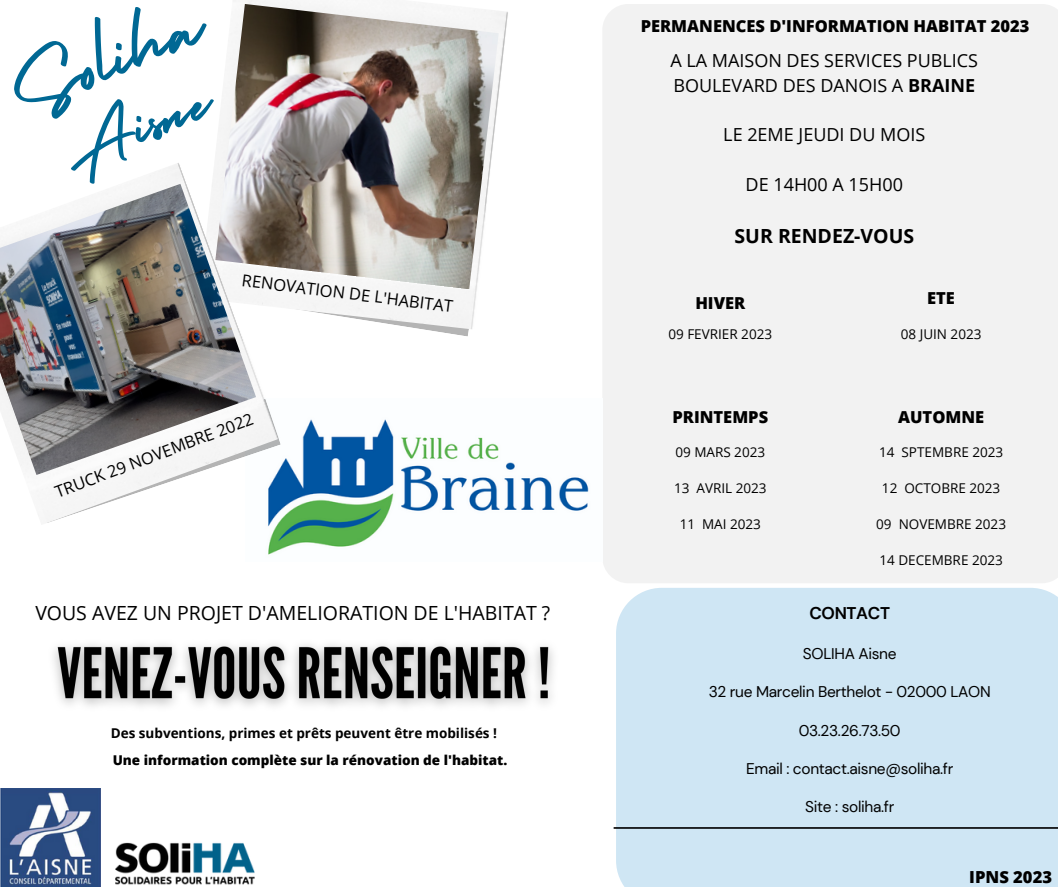
<style>
.page{position:relative;width:1058px;height:887px;background:#fff}
.page>*{position:absolute;margin:0;border:0;box-sizing:border-box;transform-origin:0 0}
.t1{font:88.95px "Holiday";color:#006894}
.t2{font:75.45px "Holiday";color:#006894}
.t3{font:19.5px "Open Sans";color:#000}
.t4{font:700 19.5px "Open Sans";color:#000}
.t5{font:18px/24.8px "Open Sans";color:#000}
.t6{font:700 16.95px "DM Sans";letter-spacing:-.02em;color:#000}
.t7{font:800 16.65px "Open Sans";color:#000}
.t8{font:800 16.5px "Open Sans";color:#000}
.t9{font:16.5px "Open Sans";color:#000}
.t10{font:15.45px "DM Sans";letter-spacing:-.02em;color:#000}
.t11{font:13.5px "Open Sans";color:#000}
.t12{font:700 13.5px "Open Sans";color:#000}
.t13{font:800 13.5px "Open Sans";color:#000}
.s1{font-weight:700}
</style>
<div class="page">
<svg style="left:429px;top:330px;width:40px;height:6px"></svg>
<img style="left:233px;top:0;width:275px;height:330px">
<div style="left:603px;top:4px;width:455px;height:579px;background:#f2f2f2"></div>
<div style="left:616px;top:588px;width:442px;height:298px;background:#cfe6f4"></div>
<svg style="left:613px;top:827px;width:445px;height:1px"></svg>
<img style="left:268px;top:419px;width:321px;height:136px">
<img style="left:46px;top:163px;width:235px;height:362px">
<img style="left:0;top:184px;width:256px;height:291px">
<img style="left:115px;top:842px;width:140px;height:43px">
<img style="left:0;top:788px;width:100px;height:98px">
<img style="left:215px;top:4px;width:283px;height:285px">
<img style="left:54px;top:644px;width:499px;height:62px">
<h1 class="t1" style="left:-12px;top:36px;width:204px;rotate:-23deg">Soliha</h1>
<h2 class="t2" style="left:41px;top:104px;width:159px;rotate:-23deg">Aisne</h2>
<p class="t9" style="left:243px;top:268px;width:214px;rotate:7deg">RENOVATION DE L'HABITAT</p>
<p class="t9" style="left:52px;top:482px;width:212px;rotate:-21deg">TRUCK 29 NOVEMBRE 2022</p>
<p class="t8" style="left:640px;top:14px;width:390px">PERMANENCES D'INFORMATION HABITAT 2023</p>
<h3 class="t5" style="left:670px;top:47px;width:309px">A LA MAISON DES SERVICES PUBLICS<br>BOULEVARD DES DANOIS A <span class="s1">BRAINE</span></h3>
<h3 class="t5" style="left:723px;top:122px;width:203px">LE 2EME JEUDI DU MOIS</h3>
<h3 class="t5" style="left:745px;top:171px;width:159px">DE 14H00 A 15H00</h3>
<h3 class="t4" style="left:734px;top:223px;width:181px">SUR RENDEZ-VOUS</h3>
<p class="t8" style="left:927px;top:287px;width:29px">ETE</p>
<p class="t8" style="left:695px;top:291px;width:52px">HIVER</p>
<p class="t11" style="left:668px;top:324px;width:105px">09 FEVRIER 2023</p>
<p class="t11" style="left:900px;top:324px;width:82px">08 JUIN 2023</p>
<p class="t8" style="left:672px;top:405px;width:97px">PRINTEMPS</p>
<p class="t11" style="left:675px;top:442px;width:91px">09 MARS 2023</p>
<p class="t11" style="left:674px;top:478px;width:94px">13 AVRIL 2023</p>
<p class="t11" style="left:679px;top:514px;width:83px">11 MAI 2023</p>
<p class="t8" style="left:898px;top:405px;width:88px">AUTOMNE</p>
<p class="t11" style="left:879px;top:442px;width:126px">14 SPTEMBRE 2023</p>
<p class="t11" style="left:882px;top:478px;width:120px">12 OCTOBRE 2023</p>
<p class="t11" style="left:876px;top:514px;width:131px">09 NOVEMBRE 2023</p>
<p class="t11" style="left:879px;top:550px;width:125px">14 DECEMBRE 2023</p>
<h3 class="t3" style="left:35px;top:599px;width:516px">VOUS AVEZ UN PROJET D'AMELIORATION DE L'HABITAT ?</h3>
<p class="t6" style="left:809px;top:601px;width:82px">CONTACT</p>
<p class="t10" style="left:803px;top:643px;width:95px">SOLIHA Aisne</p>
<p class="t10" style="left:708px;top:682px;width:283px">32 rue Marcelin Berthelot - 02000 LAON</p>
<p class="t10" style="left:798px;top:720px;width:103px">03.23.26.73.50</p>
<p class="t10" style="left:746px;top:758px;width:209px">Email : contact.aisne@soliha.fr</p>
<p class="t10" style="left:805px;top:796px;width:91px">Site : soliha.fr</p>
<p class="t12" style="left:111px;top:723px;width:388px">Des subventions, primes et prêts peuvent être mobilisés !</p>
<p class="t13" style="left:113px;top:750px;width:396px">Une information complète sur la rénovation de l'habitat.</p>
<p class="t7" style="left:969px;top:865px;width:84px">IPNS 2023</p>
</div>
